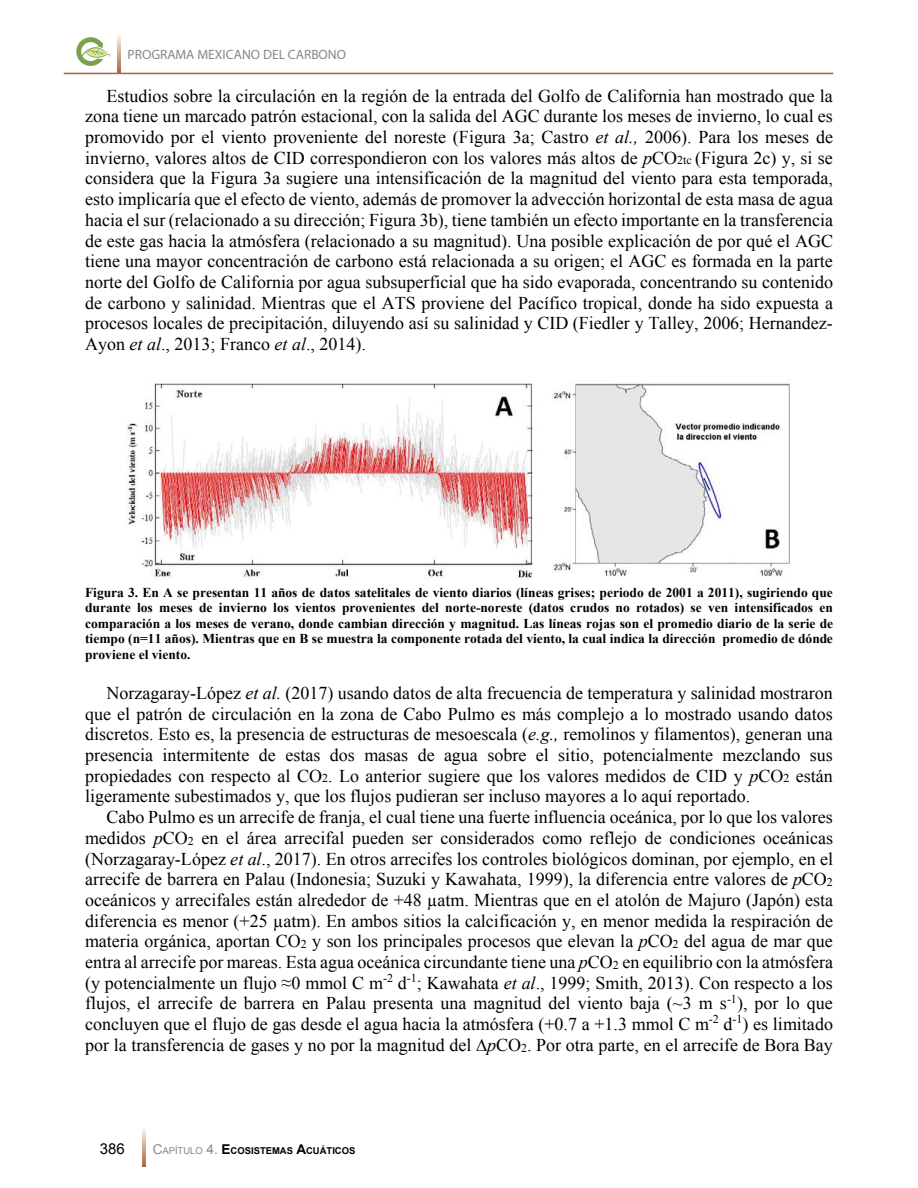
<style>
.page{position:relative;width:918px;height:1188px;background:#fff}
.page>*{position:absolute;margin:0;border:0;box-sizing:border-box;transform-origin:0 0}
.t1{font:18px/20.7px "Times New Roman";color:#000;text-align:justify}
.t2{font:15px "Arial";color:#000}
.t3{font:700 13.5px/15.5px "Times New Roman";color:#000;text-align:justify}
.t4{font:13.5px "Myriad Pro";color:#878787}
.t5{font:700 9.45px "Arial";color:#000}
.s1{font-style:italic}
.s2{font-size:12px}
.s3{font-weight:400;font-size:13.5px;color:#878787}
.s4{font-weight:400;color:#878787}
.s5{font-size:13.5px}
</style>
<div class="page">
<hr style="left:64px;top:73px;width:769px;height:1px;background:#a7623f">
<svg style="left:117px;top:35px;width:4px;height:38px"></svg>
<svg style="left:76px;top:37px;width:34px;height:29px"></svg>
<svg style="left:142px;top:1128px;width:4px;height:39px"></svg>
<img style="left:126px;top:383px;width:664px;height:196px">
<p class="t4" style="left:128px;top:46px;width:220px">PROGRAMA MEXICANO DEL CARBONO</p>
<p class="t1" style="left:85px;top:85px;width:750px;text-indent:21px">Estudios sobre la circulación en la región de la entrada del Golfo de California han mostrado que la zona tiene un marcado patrón estacional, con la salida del AGC durante los meses de invierno, lo cual es promovido por el viento proveniente del noreste (Figura 3a; Castro <span class="s1">et al.,</span> 2006). Para los meses de invierno, valores altos de CID correspondieron con los valores más altos de <span class="s1">p</span>CO<span class="s2">2tc</span> (Figura 2c) y, si se considera que la Figura 3a sugiere una intensificación de la magnitud del viento para esta temporada, esto implicaría que el efecto de viento, además de promover la advección horizontal de esta masa de agua hacia el sur (relacionado a su dirección; Figura 3b), tiene también un efecto importante en la transferencia de este gas hacia la atmósfera (relacionado a su magnitud). Una posible explicación de por qué el AGC tiene una mayor concentración de carbono está relacionada a su origen; el AGC es formada en la parte norte del Golfo de California por agua subsuperficial que ha sido evaporada, concentrando su contenido de carbono y salinidad. Mientras que el ATS proviene del Pacífico tropical, donde ha sido expuesta a procesos locales de precipitación, diluyendo así su salinidad y CID (Fiedler y Talley, 2006; Hernandez-Ayon <span class="s1">et al</span>., 2013; Franco <span class="s1">et al</span>., 2014).</p>
<p class="t3" style="left:85px;top:584px;width:750px">Figura 3. En A se presentan 11 años de datos satelitales de viento diarios (líneas grises; periodo de 2001 a 2011), sugiriendo que durante los meses de invierno los vientos provenientes del norte-noreste (datos crudos no rotados) se ven intensificados en comparación a los meses de verano, donde cambian dirección y magnitud. Las líneas rojas son el promedio diario de la serie de tiempo (n=11 años). Mientras que en B se muestra la componente rotada del viento, la cual indica la dirección promedio de dónde proviene el viento.</p>
<p class="t1" style="left:85px;top:682px;width:749px;text-indent:21px">Norzagaray-López <span class="s1">et al.</span> (2017) usando datos de alta frecuencia de temperatura y salinidad mostraron que el patrón de circulación en la zona de Cabo Pulmo es más complejo a lo mostrado usando datos discretos. Esto es, la presencia de estructuras de mesoescala (<span class="s1">e.g.,</span> remolinos y filamentos), generan una presencia intermitente de estas dos masas de agua sobre el sitio, potencialmente mezclando sus propiedades con respecto al CO<span class="s2">2</span>. Lo anterior sugiere que los valores medidos de CID y <span class="s1">p</span>CO<span class="s2">2</span> están ligeramente subestimados y, que los flujos pudieran ser incluso mayores a lo aquí reportado.</p>
<p class="t1" style="left:85px;top:806px;width:750px;text-indent:21px">Cabo Pulmo es un arrecife de franja, el cual tiene una fuerte influencia oceánica, por lo que los valores medidos <span class="s1">p</span>CO<span class="s2">2</span> en el área arrecifal pueden ser considerados como reflejo de condiciones oceánicas (Norzagaray-López <span class="s1">et al</span>., 2017). En otros arrecifes los controles biológicos dominan, por ejemplo, en el arrecife de barrera en Palau (Indonesia; Suzuki y Kawahata, 1999), la diferencia entre valores de <span class="s1">p</span>CO<span class="s2">2 </span>oceánicos y arrecifales están alrededor de +48 µatm. Mientras que en el atolón de Majuro (Japón) esta diferencia es menor (+25 µatm). En ambos sitios la calcificación y, en menor medida la respiración de materia orgánica, aportan CO<span class="s2">2</span> y son los principales procesos que elevan la <span class="s1">p</span>CO<span class="s2">2</span> del agua de mar que entra al arrecife por mareas. Esta agua oceánica circundante tiene una <span class="s1">p</span>CO<span class="s2">2</span> en equilibrio con la atmósfera (y potencialmente un flujo ≈0 mmol C m<sup>-2</sup> d<sup>-1</sup>; Kawahata <span class="s1">et al</span>., 1999; Smith, 2013). Con respecto a los flujos, el arrecife de barrera en Palau presenta una magnitud del viento baja (~3 m s<sup>-1</sup>), por lo que concluyen que el flujo de gas desde el agua hacia la atmósfera (+0.7 a +1.3 mmol C m<sup>-2</sup> d<sup>-1</sup>) es limitado por la transferencia de gases y no por la magnitud del ∆<span class="s1">p</span>CO<span class="s2">2</span>. Por otra parte, en el arrecife de Bora Bay</p>
<p class="t2" style="left:100px;top:1139px;width:27px">386</p>
<p class="t5" style="left:153px;top:1144px;width:204px"><span class="s3">C</span><span class="s4">APÍTULO</span> <span class="s3">4.</span> <span class="s5">E</span>COSISTEMAS <span class="s5">A</span>CUÁTICOS</p>
</div>
